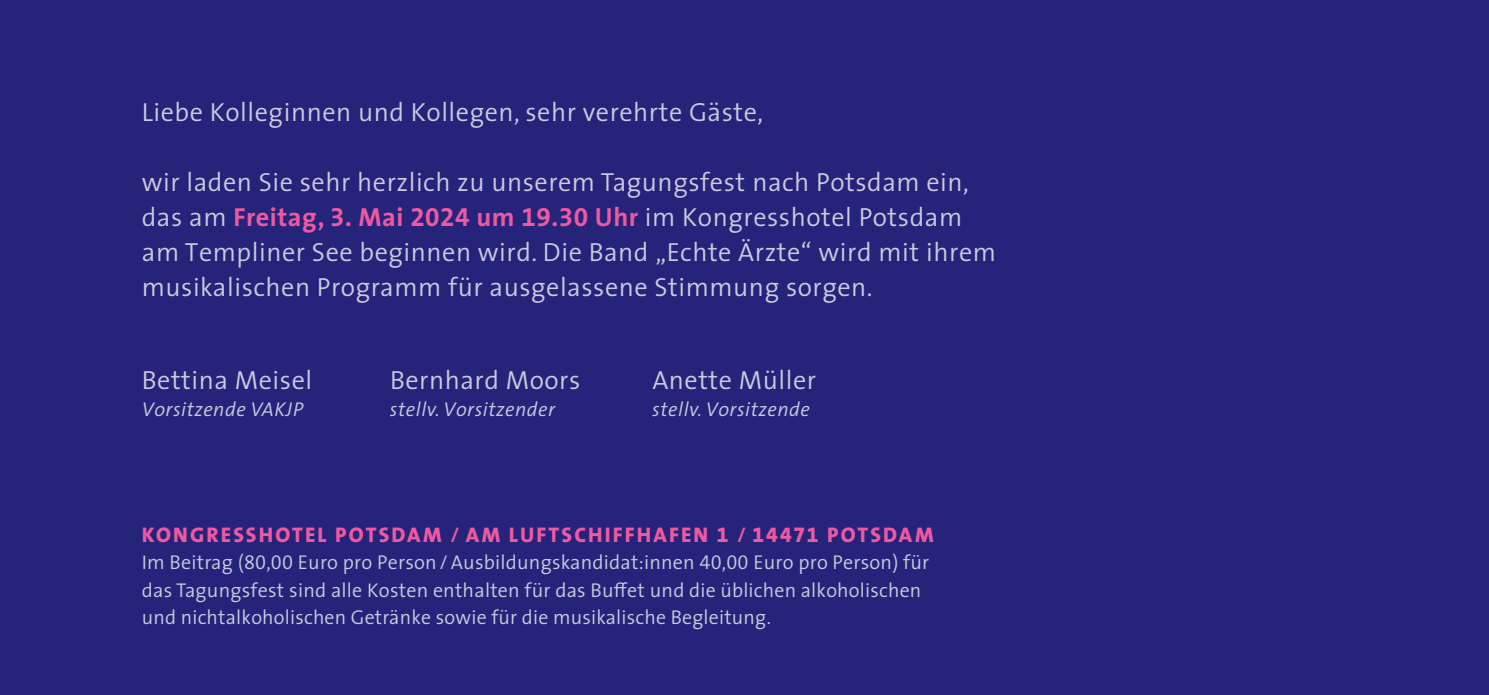
<style>
.page{position:relative;width:1489px;height:695px;background:#fff}
.page>*{position:absolute;margin:0;border:0;box-sizing:border-box;transform-origin:0 0}
.t1{font:300 26.25px/35px "The Sans";letter-spacing:.02em;color:#cdcbe2}
.t2{font:800 21.25px "The Sans";letter-spacing:.1em;color:#ef59a1}
.t3{font:300 20px/27.5px "The Sans";letter-spacing:.01em;color:#cdcbe2}
.t4{font:italic 300 20px "The Sans";letter-spacing:.025em;color:#cdcbe2}
.s1{font-weight:700;color:#ef59a1}
.s2{font-family:"The Sans Bold Expert";font-weight:400;color:#ef59a1}
.s3{font-weight:600}
.s4{font-family:"The Sans Extra Bold Expert";font-weight:400}
.s5{font-family:"The Sans Semi Light Expert";font-weight:400}
</style>
<div class="page">
<div style="left:0;top:0;width:1488px;height:694px;background:#26237b"></div>
<p class="t1" style="left:142px;top:94px;width:623px">Liebe Kolleginnen und Kollegen, sehr verehrte Gäste,</p>
<p class="t1" style="left:142px;top:164px;width:855px">wir laden Sie sehr herzlich zu unserem Tagungsfest nach Potsdam ein, das am <span class="s1">Freitag,</span> <span class="s2">3.</span> <span class="s1">Mai</span> <span class="s2">2024</span> <span class="s1">um</span> <span class="s2">19.30</span> <span class="s1">Uhr</span> im Kongresshotel Potsdam am Templiner See beginnen wird. Die Band „Echte Ärzte“ wird mit ihrem musikalischen Programm für ausgelassene Stimmung sorgen.</p>
<p class="t1" style="left:142px;top:361px;width:172px">Bettina Meisel</p>
<p class="t1" style="left:390px;top:361px;width:192px">Bernhard Moors</p>
<p class="t1" style="left:652px;top:361px;width:165px">Anette Müller</p>
<p class="t4" style="left:142px;top:393px;width:163px">Vorsitzende VAKJP</p>
<p class="t4" style="left:390px;top:393px;width:166px">stellv. Vorsitzender</p>
<p class="t4" style="left:652px;top:393px;width:159px">stellv. Vorsitzende</p>
<p class="t2" style="left:142px;top:516px;width:793px">KONGRESSHOTEL POTSDAM <span class="s3">/</span> AM LUFTSCHIFFHAFEN <span class="s4">1</span> <span class="s3">/</span> <span class="s4">14471</span> POTSDAM</p>
<p class="t3" style="left:142px;top:547px;width:788px">Im Beitrag (<span class="s5">80,00</span> Euro pro Person /Ausbildungskandidat:innen <span class="s5">40,00</span> Euro pro Person) für das Tagungsfest sind alle Kosten enthalten für das Buffet und die üblichen alkoholischen und nichtalkoholischen Getränke sowie für die musikalische Begleitung.</p>
</div>
